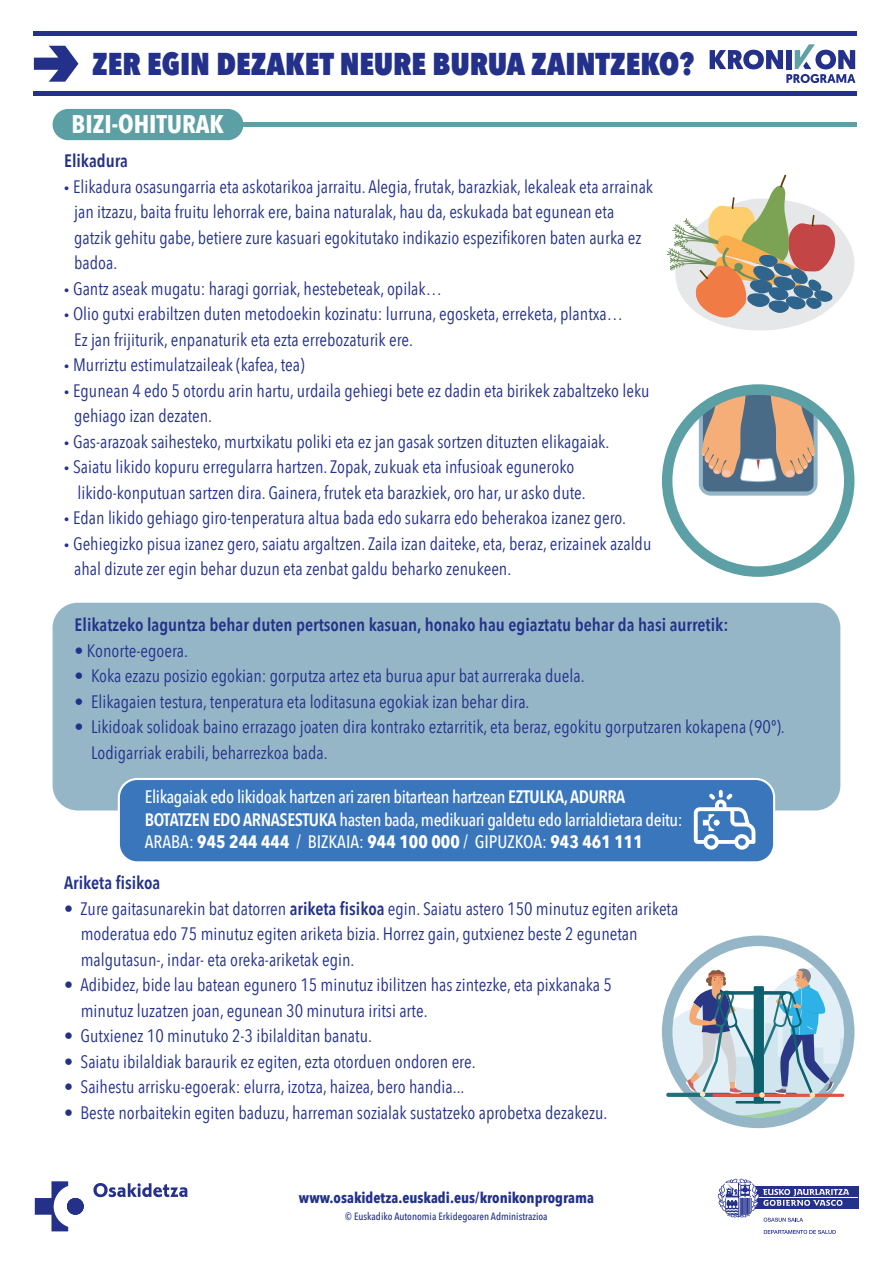
<style>
.page{position:relative;width:893px;height:1263px;background:#fff}
.page>*{position:absolute;margin:0;border:0;box-sizing:border-box;transform-origin:0 0}
.t1{font:800 31.5px "Avenir Next Condensed";color:#24318b}
.t2{font:700 25.5px "Avenir Next Condensed";color:#fff}
.t3{font:18px/25.5px "Avenir Next Condensed";color:#24318b}
.t4{font:500 18px/22.5px "Avenir Next Condensed";letter-spacing:-.02em;color:#fff}
.t5{font:600 18px "Avenir Next Condensed";color:#24318b}
.t6{font:700 15px "Avenir Next Condensed";color:#24318b}
.t7{font:500 10.5px "Avenir Next Condensed";color:#24318b}
.s1{font-family:"Myriad Pro"}
.s2{font-weight:600}
.s3{font-weight:700}
</style>
<div class="page">
<hr style="left:34px;top:91px;width:823px;height:4px;background:#24318b">
<hr style="left:34px;top:32px;width:823px;height:4px;background:#24318b">
<svg style="left:34px;top:46px;width:44px;height:36px"></svg>
<svg style="left:710px;top:44px;width:145px;height:39px"></svg>
<hr style="left:173px;top:123px;width:684px;height:4px;background:#5ca0a6">
<div style="left:53px;top:109px;width:190px;height:31px;background:#5ca0a6;border-radius:16px"></div>
<div style="left:53px;top:603px;width:787px;height:207px;background:#94b6c7;border-radius:25px"></div>
<svg style="left:699px;top:390px;width:119px;height:106px"></svg>
<div style="left:703px;top:394px;width:110px;height:97px;background:#496b87;border-radius:7px"></div>
<svg style="left:701px;top:389px;width:114px;height:93px"></svg>
<div style="left:662px;top:384px;width:192px;height:193px;border:10px solid #5ca0a6;border-radius:50%"></div>
<svg style="left:666px;top:174px;width:189px;height:157px"></svg>
<div style="left:119px;top:779px;width:655px;height:83px;background:#3976bc;border-radius:18px"></div>
<div style="left:118px;top:778px;width:657px;height:85px;border:2px solid #fff;border-radius:18px"></div>
<svg style="left:694px;top:790px;width:61px;height:60px"></svg>
<svg style="left:667px;top:941px;width:182px;height:182px"></svg>
<div style="left:662px;top:935px;width:192px;height:193px;border:10px solid #94b6c7;border-radius:50%"></div>
<hr style="left:666px;top:1093px;width:131px;height:4px;background:#6da1a7;border-radius:2px">
<svg style="left:667px;top:961px;width:182px;height:157px"></svg>
<svg style="left:35px;top:1181px;width:33px;height:50px"></svg>
<div style="left:67px;top:1198px;width:17px;height:17px;background:#24318b;border-radius:50%"></div>
<svg style="left:93px;top:1183px;width:95px;height:14px"></svg>
<svg style="left:764px;top:1230px;width:72px;height:4px"></svg>
<div style="left:748px;top:1186px;width:110px;height:22px;background:#24318b"></div>
<hr style="left:748px;top:1197px;width:110px;height:1px;background:#fff">
<svg style="left:717px;top:1178px;width:132px;height:44px"></svg>
<h1 class="t1" style="left:92px;top:44px;width:603px">ZER EGIN DEZAKET NEURE BURUA ZAINTZEKO?</h1>
<h2 class="t2" style="left:72px;top:108px;width:154px">BIZI-OHITURAK</h2>
<p class="t5" style="left:64px;top:145px;width:65px">Elikadura</p>
<p class="t3" style="left:74px;top:173px;width:580px;text-indent:-10px"><span class="s1">•</span> Elikadura osasungarria eta askotarikoa jarraitu. Alegia, frutak, barazkiak, lekaleak eta arrainak jan itzazu, baita fruitu lehorrak ere, baina naturalak, hau da, eskukada bat egunean eta gatzik gehitu gabe, betiere zure kasuari egokitutako indikazio espezifikoren baten aurka ez badoa.</p>
<p class="t3" style="left:64px;top:275px;width:379px"><span class="s1">•</span> Gantz aseak mugatu: haragi gorriak, hestebeteak, opilak…</p>
<p class="t3" style="left:74px;top:300px;width:550px;text-indent:-10px"><span class="s1">•</span> Olio gutxi erabiltzen duten metodoekin kozinatu: lurruna, egosketa, erreketa, plantxa…<br>Ez jan frijiturik, enpanaturik eta ezta errebozaturik ere.</p>
<p class="t3" style="left:64px;top:351px;width:242px"><span class="s1">•</span> Murriztu estimulatzaileak (kafea, tea)</p>
<p class="t3" style="left:74px;top:377px;width:577px;text-indent:-10px"><span class="s1">•</span> Egunean 4 edo 5 otordu arin hartu, urdaila gehiegi bete ez dadin eta birikek zabaltzeko leku gehiago izan dezaten.</p>
<p class="t3" style="left:64px;top:428px;width:547px"><span class="s1">•</span> Gas-arazoak saihesteko, murtxikatu poliki eta ez jan gasak sortzen dituzten elikagaiak.</p>
<p class="t3" style="left:77px;top:453px;width:510px;text-indent:-13px"><span class="s1">•</span> Saiatu likido kopuru erregularra hartzen. Zopak, zukuak eta infusioak eguneroko likido-konputuan sartzen dira. Gainera, frutek eta barazkiek, oro har, ur asko dute.</p>
<p class="t3" style="left:64px;top:504px;width:564px"><span class="s1">•</span> Edan likido gehiago giro-tenperatura altua bada edo sukarra edo beherakoa izanez gero.</p>
<p class="t3" style="left:74px;top:530px;width:579px;text-indent:-10px"><span class="s1">•</span> Gehiegizko pisua izanez gero, saiatu argaltzen. Zaila izan daiteke, eta, beraz, erizainek azaldu ahal dizute zer egin behar duzun eta zenbat galdu beharko zenukeen.</p>
<p class="t5" style="left:75px;top:609px;width:655px">Elikatzeko laguntza behar duten pertsonen kasuan, honako hau egiaztatu behar da hasi aurretik:</p>
<p class="t3" style="left:75px;top:637px;width:115px">• Konorte-egoera.</p>
<p class="t3" style="left:75px;top:662px;width:511px">• Koka ezazu posizio egokian: gorputza artez eta burua apur bat aurreraka duela.</p>
<p class="t3" style="left:75px;top:688px;width:456px">• Elikagaien testura, tenperatura eta loditasuna egokiak izan behar dira.</p>
<p class="t3" style="left:91px;top:713px;width:695px;text-indent:-17px">• Likidoak solidoak baino errazago joaten dira kontrako eztarritik, eta beraz, egokitu gorputzaren kokapena (90º).<br>Lodigarriak erabili, beharrezkoa bada.</p>
<p class="t4" style="left:145px;top:785px;width:539px">Elikagaiak edo likidoak hartzen ari zaren bitartean hartzean <span class="s2">EZTULKA, ADURRA<br>BOTATZEN EDO ARNASESTUKA</span> hasten bada, medikuari galdetu edo larrialdietara deitu:<br>ARABA: <span class="s3">945 244 444</span> / BIZKAIA: <span class="s3">944 100 000</span> / GIPUZKOA: <span class="s3">943 461 111</span></p>
<p class="t5" style="left:64px;top:867px;width:98px">Ariketa fisikoa</p>
<p class="t3" style="left:81px;top:895px;width:599px;text-indent:-17px">• Zure gaitasunarekin bat datorren <span class="s2">ariketa fisikoa</span> egin. Saiatu astero 150 minutuz egiten ariketa moderatua edo 75 minutuz egiten ariketa bizia. Horrez gain, gutxienez beste 2 egunetan malgutasun-, indar- eta oreka-ariketak egin.</p>
<p class="t3" style="left:81px;top:971px;width:532px;text-indent:-17px">• Adibidez, bide lau batean egunero 15 minutuz ibilitzen has zintezke, eta pixkanaka 5 minutuz luzatzen joan, egunean 30 minutura iritsi arte.</p>
<p class="t3" style="left:64px;top:1022px;width:309px">• Gutxienez 10 minutuko 2-3 ibilalditan banatu.</p>
<p class="t3" style="left:64px;top:1048px;width:413px">• Saiatu ibilaldiak baraurik ez egiten, ezta otorduen ondoren ere.</p>
<p class="t3" style="left:64px;top:1073px;width:402px">• Saihestu arrisku-egoerak: elurra, izotza, haizea, bero handia...</p>
<p class="t3" style="left:64px;top:1099px;width:545px">• Beste norbaitekin egiten baduzu, harreman sozialak sustatzeko aprobetxa dezakezu.</p>
<p class="t6" style="left:299px;top:1189px;width:297px">www.osakidetza.euskadi.eus/kronikonprograma</p>
<p class="t7" style="left:345px;top:1210px;width:204px">© Euskadiko Autonomia Erkidegoaren Administrazioa</p>
</div>
